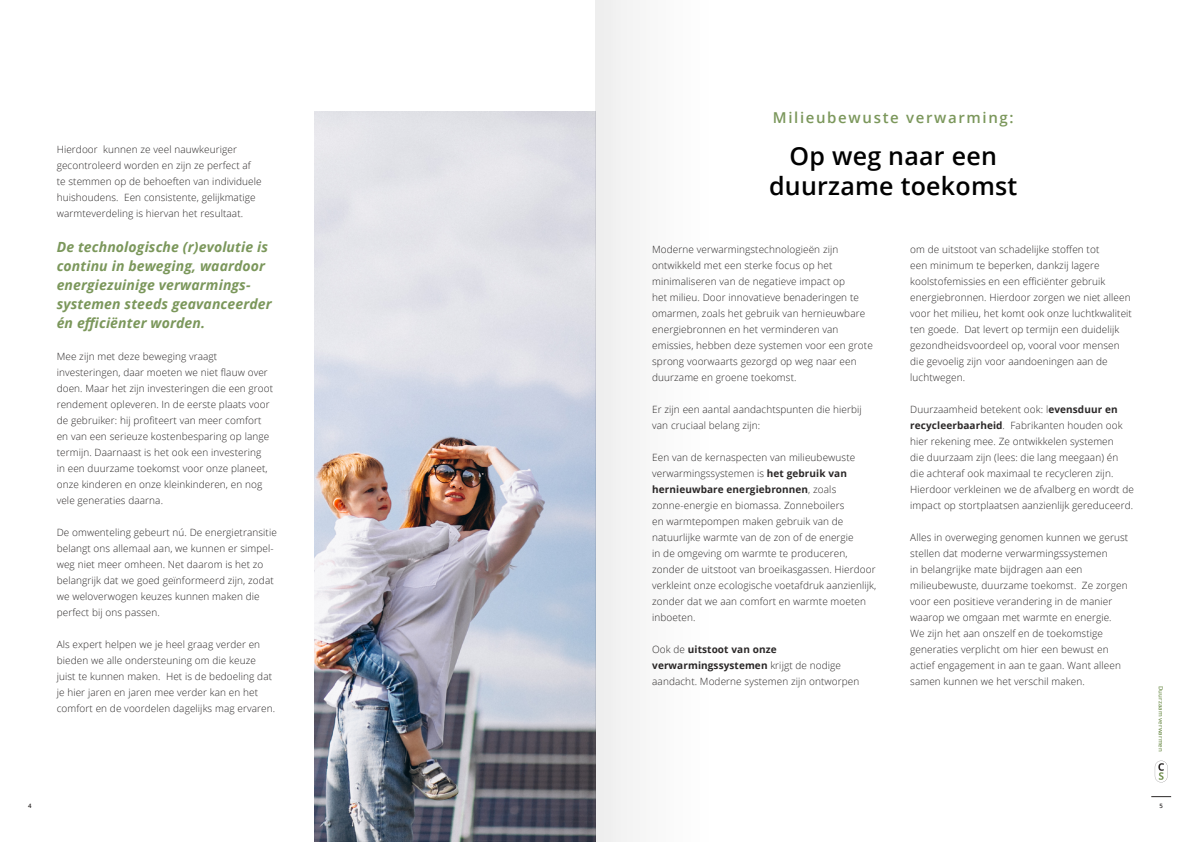
<style>
.page{position:relative;width:1191px;height:842px;background:#fff}
.page>*{position:absolute;margin:0;border:0;box-sizing:border-box;transform-origin:0 0}
.t1{font:600 25px/30px "Open Sans";letter-spacing:.01em;color:#000;text-align:center}
.t2{font:600 15px "Open Sans";letter-spacing:.11em;color:#7b975b}
.t3{font:italic 700 14px/19px "Open Sans";letter-spacing:.01em;color:#7b975b}
.t4{font:300 10px/16px "Open Sans";letter-spacing:.01em;color:#2b2828}
.t5{font:600 6px "Open Sans";letter-spacing:.01em;color:#7b975b}
.t6{font:600 6px "Open Sans";color:#2b2828}
.s1{font-weight:700}
</style>
<div class="page">
<img style="left:315px;top:112px;width:280px;height:730px">
<svg style="left:1154px;top:761px;width:13px;height:21px"></svg>
<svg style="left:1151px;top:796px;width:20px;height:1px"></svg>
<div style="left:595px;top:0;width:114px;height:842px;background:#f8f8f8"></div>
<p class="t4" style="left:57px;top:141px;width:206px">Hierdoor kunnen ze veel nauwkeuriger gecontroleerd worden en zijn ze perfect af te stemmen op de behoeften van individuele huishoudens. Een consistente, gelijkmatige warmteverdeling is hiervan het resultaat.</p>
<h3 class="t3" style="left:57px;top:237px;width:216px">De technologische (r)evolutie is continu in beweging, waardoor energiezuinige verwarmings&shy;systemen steeds geavanceerder én efficiënter worden.</h3>
<p class="t4" style="left:57px;top:348px;width:218px">Mee zijn met deze beweging vraagt investeringen, daar moeten we niet flauw over doen. Maar het zijn investeringen die een groot rendement opleveren. In de eerste plaats voor de gebruiker: hij profiteert van meer comfort en van een serieuze kostenbesparing op lange termijn. Daarnaast is het ook een investering<br>in een duurzame toekomst voor onze planeet, onze kinderen en onze kleinkinderen, en nog vele generaties daarna.</p>
<p class="t4" style="left:57px;top:524px;width:222px">De omwenteling gebeurt nú. De energietransitie belangt ons allemaal aan, we kunnen er simpel&shy;weg niet meer omheen. Net daarom is het zo belangrijk dat we goed geïnformeerd zijn, zodat we weloverwogen keuzes kunnen maken die perfect bij ons passen.</p>
<p class="t4" style="left:57px;top:636px;width:220px">Als expert helpen we je heel graag verder en bieden we alle ondersteuning om die keuze juist te kunnen maken. Het is de bedoeling dat je hier jaren en jaren mee verder kan en het comfort en de voordelen dagelijks mag ervaren.</p>
<p class="t6" style="left:28px;top:802px;width:5px">4</p>
<h2 class="t2" style="left:773px;top:108px;width:242px">Milieubewuste verwarming:</h2>
<h1 class="t1" style="left:769px;top:141px;width:250px">Op weg naar een duurzame toekomst</h1>
<p class="t4" style="left:652px;top:241px;width:222px">Moderne verwarmingstechnologieën zijn ontwikkeld met een sterke focus op het minimaliseren van de negatieve impact op<br>het milieu. Door innovatieve benaderingen te omarmen, zoals het gebruik van hernieuwbare energiebronnen en het verminderen van emissies, hebben deze systemen voor een grote sprong voorwaarts gezorgd op weg naar een duurzame en groene toekomst.</p>
<p class="t4" style="left:652px;top:401px;width:211px">Er zijn een aantal aandachtspunten die hierbij van cruciaal belang zijn:</p>
<p class="t4" style="left:652px;top:449px;width:225px">Een van de kernaspecten van milieubewuste verwarmingssystemen is <span class="s1">het gebruik van hernieuwbare energiebronnen</span>, zoals zonne-energie en biomassa. Zonneboilers<br>en warmtepompen maken gebruik van de natuurlijke warmte van de zon of de energie<br>in de omgeving om warmte te produceren, zonder de uitstoot van broeikasgassen. Hierdoor verkleint onze ecologische voetafdruk aanzienlijk, zonder dat we aan comfort en warmte moeten inboeten.</p>
<p class="t4" style="left:652px;top:641px;width:209px">Ook de <span class="s1">uitstoot van onze verwarmingssystemen</span> krijgt de nodige aandacht. Moderne systemen zijn ontworpen</p>
<p class="t4" style="left:910px;top:241px;width:223px">om de uitstoot van schadelijke stoffen tot<br>een minimum te beperken, dankzij lagere koolstofemissies en een efficiënter gebruik energiebronnen. Hierdoor zorgen we niet alleen voor het milieu, het komt ook onze luchtkwaliteit ten goede. Dat levert op termijn een duidelijk gezondheidsvoordeel op, vooral voor mensen die gevoelig zijn voor aandoeningen aan de luchtwegen.</p>
<p class="t4" style="left:910px;top:401px;width:225px">Duurzaamheid betekent ook: l<span class="s1">evensduur en recycleerbaarheid</span>. Fabrikanten houden ook hier rekening mee. Ze ontwikkelen systemen<br>die duurzaam zijn (lees: die lang meegaan) én die achteraf ook maximaal te recycleren zijn.<br>Hierdoor verkleinen we de afvalberg en wordt de impact op stortplaatsen aanzienlijk gereduceerd.</p>
<p class="t4" style="left:910px;top:529px;width:219px">Alles in overweging genomen kunnen we gerust stellen dat moderne verwarmingssystemen<br>in belangrijke mate bijdragen aan een milieubewuste, duurzame toekomst. Ze zorgen voor een positieve verandering in de manier waarop we omgaan met warmte en energie.<br>We zijn het aan onszelf en de toekomstige generaties verplicht om hier een bewust en actief engagement in aan te gaan. Want alleen samen kunnen we het verschil maken.</p>
<p class="t5" style="left:1165px;top:686px;width:67px;rotate:90deg">Duurzaam verwarmen</p>
<p class="t6" style="left:1159px;top:802px;width:5px">5</p>
</div>
